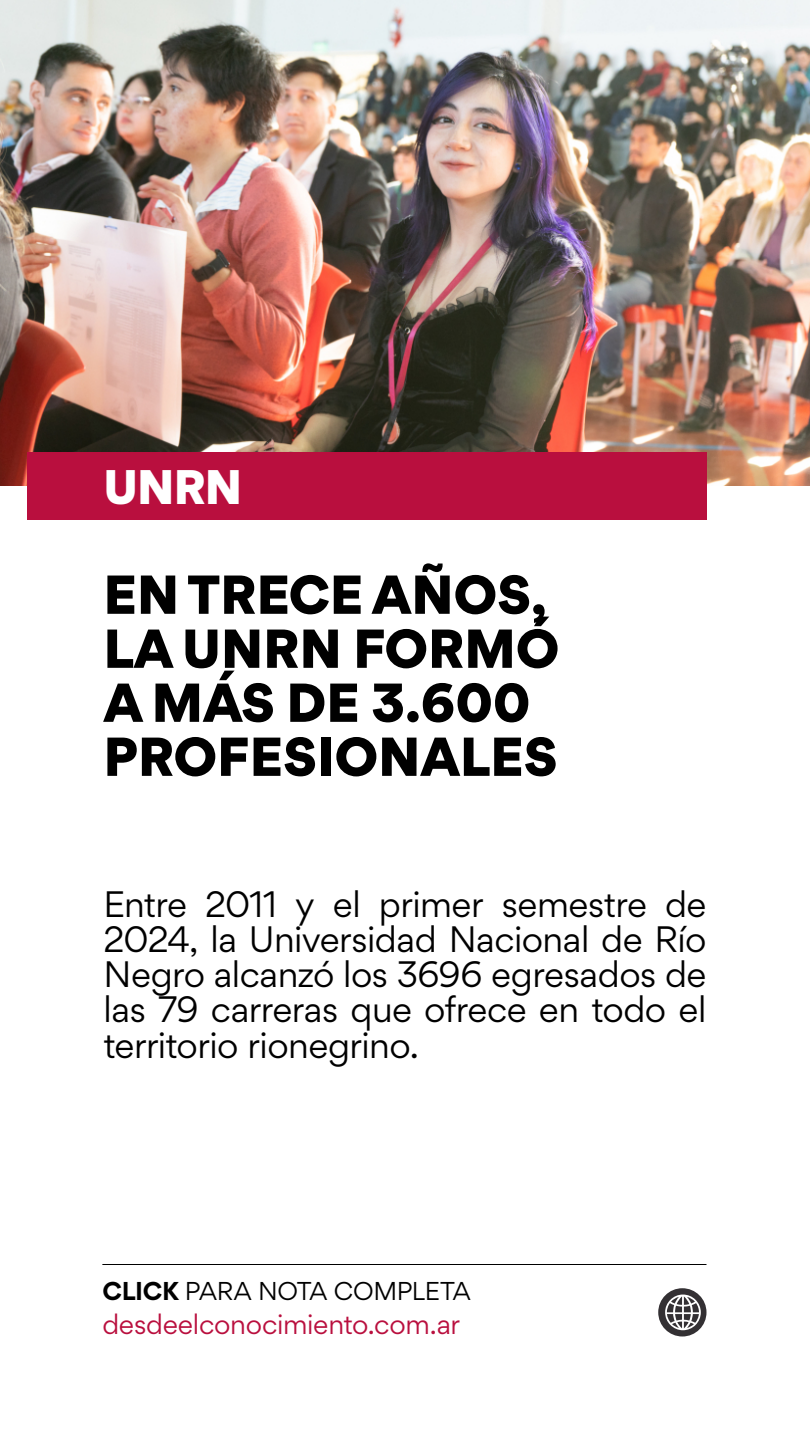
<style>
.page{position:relative;width:810px;height:1440px;background:#fff}
.page>*{position:absolute;margin:0;border:0;box-sizing:border-box;transform-origin:0 0}
.t1{font:900 52.5px/54px "Gordita";color:#000}
.t2{font:900 46.5px "Gordita";color:#fff}
.t3{font:35.25px/35.2px "Gordita";letter-spacing:-.015em;color:#000;text-align:justify}
.t4{font:27px "Gordita";letter-spacing:-.01em;color:#b90f3e}
.t5{font:24.75px "Gordita";letter-spacing:-.015em;color:#000}
.s1{font-weight:700}
</style>
<div class="page">
<img style="left:0;top:0;width:810px;height:486px">
<div style="left:27px;top:452px;width:679px;height:68px;background:#b90f3e"></div>
<div style="left:658px;top:1288px;width:48px;height:49px;background:#333033;border-radius:50%"></div>
<svg style="left:665px;top:1295px;width:36px;height:35px"></svg>
<hr style="left:102px;top:1264px;width:604px;height:1px;background:#000">
<h2 class="t2" style="left:104px;top:451px;width:140px">UNRN</h2>
<h1 class="t1" style="left:104px;top:567px;width:457px">EN TRECE AÑOS,<br>LA UNRN FORMÓ<br>A MÁS DE 3.600<br>PROFESIONALES</h1>
<p class="t3" style="left:104px;top:886px;width:605px">Entre 2011 y el primer semestre de 2024, la Universidad Nacional de Río Negro alcanzó los 3696 egresados de las 79 carreras que ofrece en todo el territorio rionegrino.</p>
<p class="t5" style="left:102px;top:1275px;width:370px"><span class="s1">CLICK</span> PARA NOTA COMPLETA</p>
<p class="t4" style="left:102px;top:1306px;width:359px">desdeelconocimiento.com.ar</p>
</div>
